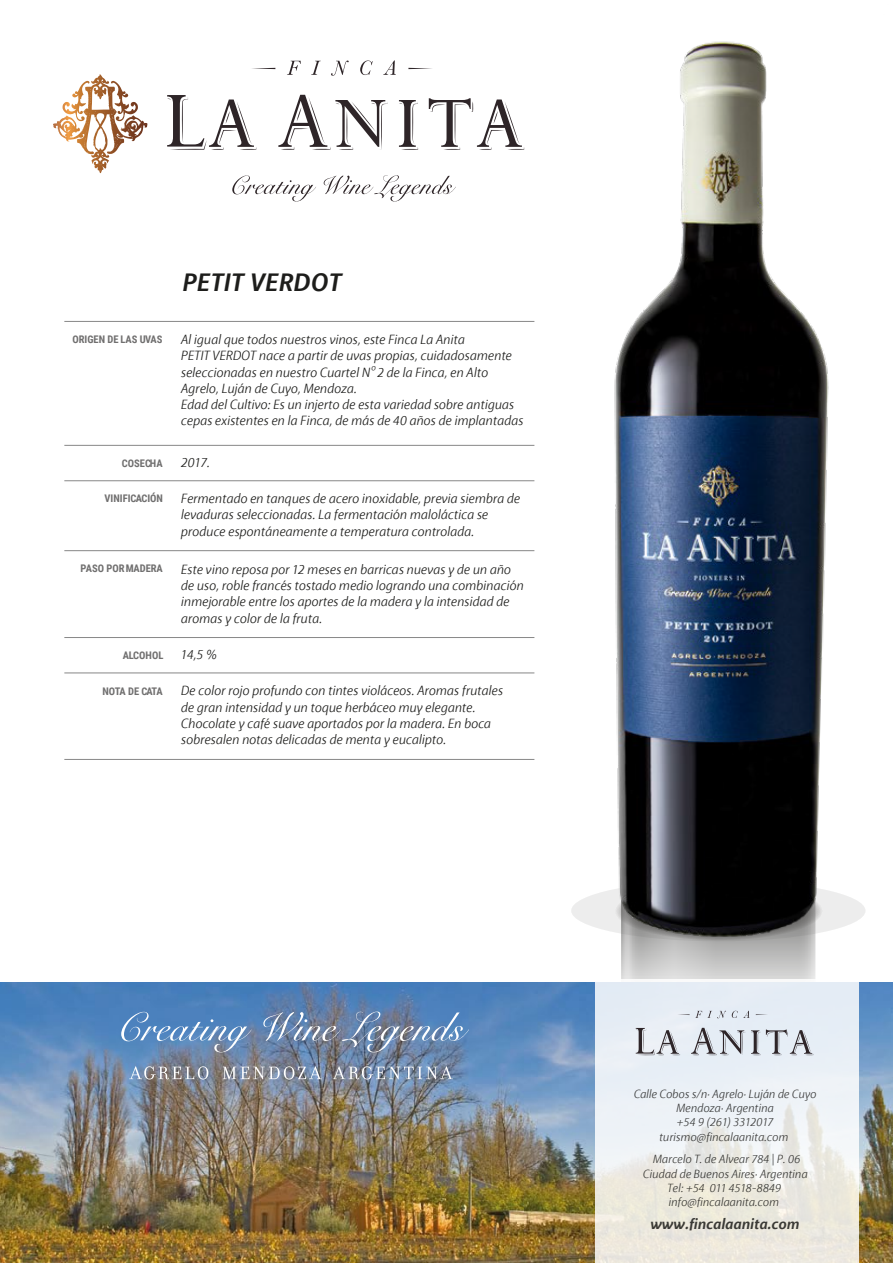
<style>
.page{position:relative;width:893px;height:1263px;background:#fff}
.page>*{position:absolute;margin:0;border:0;box-sizing:border-box;transform-origin:0 0}
.t1{font:italic 700 25.5px "Akagi Pro W00";letter-spacing:.025em;color:#1d1d1b}
.t2{font:italic 700 15px "Akagi Pro W00";letter-spacing:.01em;color:#1d1d1b}
.t3{font:italic 13.5px/16.2px "Akagi Pro W00";color:#1d1d1b}
.t4{font:italic 12px/14.2px "Akagi Pro W00";color:#1d1d1b;text-align:center}
.t5{font:700 10.5px "Roboto Condensed";color:#706f6f}
.t6{font:700 10.5px "Roboto Condensed";letter-spacing:-.095em;color:#706f6f}
</style>
<div class="page">
<img style="left:571px;top:41px;width:294px;height:934px">
<hr style="left:64px;top:445px;width:470px;height:1px;background:#878787">
<hr style="left:64px;top:480px;width:470px;height:1px;background:#878787">
<hr style="left:64px;top:550px;width:470px;height:1px;background:#878787">
<hr style="left:64px;top:637px;width:470px;height:1px;background:#878787">
<hr style="left:64px;top:673px;width:470px;height:1px;background:#878787">
<hr style="left:64px;top:759px;width:470px;height:1px;background:#878787">
<img style="left:0;top:982px;width:893px;height:281px">
<svg style="left:595px;top:982px;width:264px;height:281px;fill:#ecedf1"></svg>
<svg style="left:129px;top:1066px;width:79px;height:13px"></svg>
<svg style="left:223px;top:1066px;width:99px;height:13px"></svg>
<svg style="left:333px;top:1066px;width:120px;height:13px"></svg>
<svg style="left:121px;top:1012px;width:131px;height:40px"></svg>
<svg style="left:263px;top:1011px;width:206px;height:41px"></svg>
<svg style="left:70px;top:75px;width:30px;height:62px"></svg>
<svg style="left:287px;top:61px;width:14px;height:14px"></svg>
<svg style="left:311px;top:61px;width:10px;height:14px"></svg>
<svg style="left:331px;top:61px;width:18px;height:15px"></svg>
<svg style="left:360px;top:60px;width:13px;height:15px"></svg>
<svg style="left:383px;top:60px;width:13px;height:15px"></svg>
<svg style="left:408px;top:68px;width:24px;height:1px"></svg>
<svg style="left:252px;top:68px;width:23px;height:1px"></svg>
<svg style="left:167px;top:95px;width:89px;height:55px"></svg>
<svg style="left:429px;top:98px;width:95px;height:52px"></svg>
<svg style="left:399px;top:100px;width:19px;height:50px"></svg>
<svg style="left:278px;top:95px;width:109px;height:55px"></svg>
<svg style="left:232px;top:175px;width:84px;height:26px"></svg>
<svg style="left:324px;top:175px;width:132px;height:26px"></svg>
<svg style="left:621px;top:880px;width:194px;height:180px"></svg>
<hr style="left:64px;top:321px;width:470px;height:1px;background:#878787">
<h1 class="t1" style="left:182px;top:266px;width:160px">PETIT VERDOT</h1>
<p class="t5" style="left:72px;top:332px;width:92px">ORIGEN DE LAS UVAS</p>
<p class="t3" style="left:181px;top:332px;width:344px">Al igual que todos nuestros vinos, este Finca La Anita<br>PETIT VERDOT nace a partir de uvas propias, cuidadosamente seleccionadas en nuestro Cuartel Nº 2 de la Finca, en Alto Agrelo, Luján de Cuyo, Mendoza.<br>Edad del Cultivo: Es un injerto de esta variedad sobre antiguas cepas existentes en la Finca, de más de 40 años de implantadas</p>
<p class="t5" style="left:122px;top:456px;width:42px">COSECHA</p>
<p class="t5" style="left:105px;top:491px;width:60px">VINIFICACIÓN</p>
<p class="t5" style="left:81px;top:561px;width:84px">PASO POR MADERA</p>
<p class="t3" style="left:181px;top:455px;width:30px">2017.</p>
<p class="t3" style="left:181px;top:491px;width:341px">Fermentado en tanques de acero inoxidable, previa siembra de levaduras seleccionadas. La fermentación maloláctica se produce espontáneamente a temperatura controlada.</p>
<p class="t3" style="left:181px;top:561px;width:344px">Este vino reposa por 12 meses en barricas nuevas y de un año de uso, roble francés tostado medio logrando una combinación inmejorable entre los aportes de la madera y la intensidad de aromas y color de la fruta.</p>
<p class="t5" style="left:123px;top:648px;width:42px">ALCOHOL</p>
<p class="t6" style="left:103px;top:683px;width:62px">NOTA DE CATA</p>
<p class="t3" style="left:181px;top:647px;width:38px">14,5 %</p>
<p class="t3" style="left:181px;top:683px;width:324px">De color rojo profundo con tintes violáceos. Aromas frutales de gran intensidad y un toque herbáceo muy elegante.<br>Chocolate y café suave aportados por la madera. En boca sobresalen notas delicadas de menta y eucalipto.</p>
<p class="t4" style="left:634px;top:1087px;width:184px">Calle Cobos s/n· Agrelo· Luján de Cuyo<br>Mendoza· Argentina<br>+54 9 (261) 3312017 turismo@fincalaanita.com</p>
<p class="t4" style="left:643px;top:1152px;width:166px">Marcelo T. de Alvear 784 | P. 06<br>Ciudad de Buenos Aires· Argentina<br>Tel: +54 011 4518-8849 info@fincalaanita.com</p>
<p class="t2" style="left:650px;top:1215px;width:150px">www.fincalaanita.com</p>
</div>
